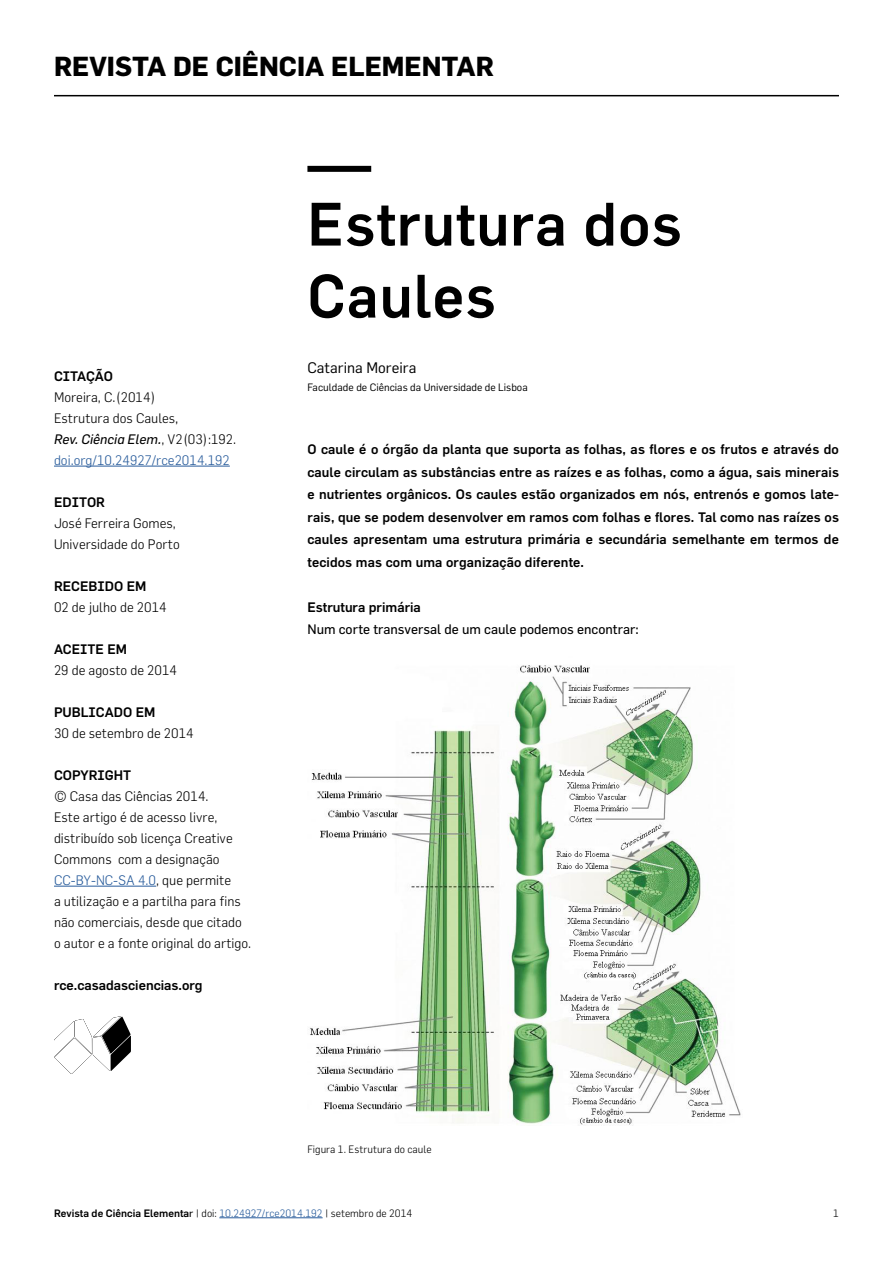
<style>
.page{position:relative;width:893px;height:1263px;background:#fff}
.page>*{position:absolute;margin:0;border:0;box-sizing:border-box;transform-origin:0 0}
.t1{font:500 60px/72px "Flama";letter-spacing:.02em;color:#000}
.t2{font:700 27px "Flama";color:#000}
.t3{font:15px "Flama";color:#000}
.t4{font:500 13.5px/22.5px "Flama";color:#000;text-align:justify}
.t5{font:300 13.5px/21px "Flama";color:#000}
.t6{font:13.5px "Flama";color:#000}
.t7{font:500 10.5px "Flama";color:#000}
.t8{font:10.5px "Flama";color:#000}
.t9{font:300 10.5px "Flama";color:#000}
.s1{font-weight:400;font-style:italic}
.s2{color:#275b9b}
.s3{font-weight:400}
.s4{font-weight:300}
.s5{font-weight:300;color:#275b9b}
</style>
<div class="page">
<hr style="left:54px;top:95px;width:785px;height:1px;background:#000">
<hr style="left:219px;top:1217px;width:104px;height:1px;background:#275b9b">
<div style="left:307px;top:166px;width:64px;height:6px;background:#000"></div>
<img style="left:310px;top:665px;width:431px;height:460px">
<hr style="left:54px;top:466px;width:176px;height:1px;background:#275b9b">
<hr style="left:54px;top:886px;width:102px;height:1px;background:#275b9b">
<svg style="left:54px;top:1016px;width:77px;height:58px"></svg>
<h2 class="t2" style="left:54px;top:50px;width:441px">REVISTA DE CIÊNCIA ELEMENTAR</h2>
<p class="t4" style="left:54px;top:364px;width:60px">CITAÇÃO</p>
<p class="t5" style="left:54px;top:386px;width:184px">Moreira, C.(2014)<br>Estrutura dos Caules,<br><span class="s1">Rev. Ciência Elem.</span>, V2(03):192. <span class="s2">doi.org/10.24927/rce2014.192</span></p>
<p class="t4" style="left:54px;top:490px;width:53px">EDITOR</p>
<p class="t5" style="left:54px;top:512px;width:127px">José Ferreira Gomes,<br>Universidade do Porto</p>
<p class="t4" style="left:54px;top:574px;width:94px">RECEBIDO EM</p>
<p class="t5" style="left:54px;top:596px;width:114px">02 de julho de 2014</p>
<p class="t4" style="left:54px;top:637px;width:75px">ACEITE EM</p>
<p class="t5" style="left:54px;top:659px;width:125px">29 de agosto de 2014</p>
<p class="t4" style="left:54px;top:700px;width:103px">PUBLICADO EM</p>
<p class="t5" style="left:54px;top:722px;width:141px">30 de setembro de 2014</p>
<p class="t4" style="left:54px;top:763px;width:79px">COPYRIGHT</p>
<p class="t5" style="left:54px;top:785px;width:199px">© Casa das Ciências 2014.<br>Este artigo é de acesso livre, distribuído sob licença Creative<br>Commons com a designação<br><span class="s2">CC-BY-NC-SA 4.0</span>, que permite<br>a utilização e a partilha para fins não comerciais, desde que citado o autor e a fonte original do artigo.</p>
<p class="t4" style="left:54px;top:973px;width:150px">rce.casadasciencias.org</p>
<h1 class="t1" style="left:307px;top:187px;width:376px">Estrutura dos<br>Caules</h1>
<p class="t3" style="left:307px;top:359px;width:110px">Catarina Moreira</p>
<p class="t8" style="left:307px;top:381px;width:222px">Faculdade de Ciências da Universidade de Lisboa</p>
<p class="t4" style="left:307px;top:438px;width:533px">O caule é o órgão da planta que suporta as folhas, as flores e os frutos e através do caule circulam as substâncias entre as raízes e as folhas, como a água, sais minerais e nutrientes orgânicos. Os caules estão organizados em nós, entrenós e gomos late&shy;rais, que se podem desenvolver em ramos com folhas e flores. Tal como nas raízes os caules apresentam uma estrutura primária e secundária semelhante em termos de tecidos mas com uma organização diferente.</p>
<p class="t4" style="left:307px;top:595px;width:115px">Estrutura primária</p>
<p class="t6" style="left:307px;top:621px;width:333px">Num corte transversal de um caule podemos encontrar:</p>
<p class="t9" style="left:307px;top:1143px;width:126px">Figura 1. Estrutura do caule</p>
<p class="t7" style="left:54px;top:1206px;width:360px">Revista de Ciência Elementa<span class="s3">r</span> <span class="s4">| doi:</span> <span class="s5">10.24927/rce2014.192</span> <span class="s4">| setembro de 2014</span></p>
<p class="t9" style="left:833px;top:1207px;width:7px">1</p>
</div>
